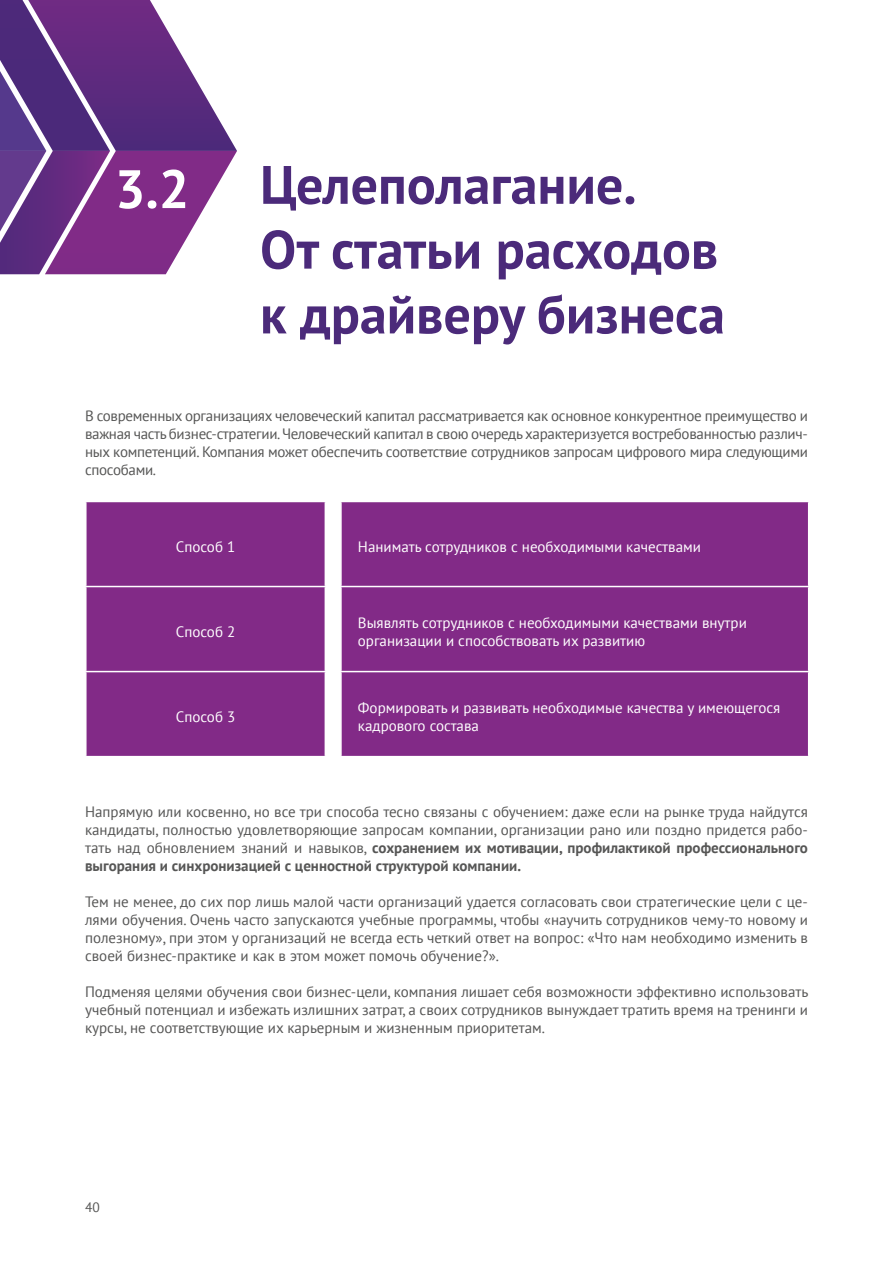
<style>
.page{position:relative;width:893px;height:1263px;background:#fff}
.page>*{position:absolute;margin:0;border:0;box-sizing:border-box;transform-origin:0 0}
.t1{font:700 54px/64.8px "PT Sans";color:#4b2a7a}
.t2{font:700 54px "PT Sans";color:#fff}
.t3{font:15px/18px "PT Sans";color:#565655;text-align:justify}
.t4{font:15px/18px "PT Sans";color:#fff}
.t5{font:13.5px "PT Sans";color:#565655}
.s1{font-weight:700}
</style>
<div class="page">
<svg style="left:0;top:0;width:237px;height:274px"></svg>
<div style="left:87px;top:502px;width:238px;height:254px;background:#822a87"></div>
<hr style="left:85px;top:586px;width:241px;height:1px;background:#fff">
<hr style="left:85px;top:671px;width:241px;height:1px;background:#fff">
<div style="left:342px;top:502px;width:466px;height:254px;background:#822a87"></div>
<hr style="left:340px;top:586px;width:469px;height:1px;background:#fff">
<hr style="left:340px;top:671px;width:469px;height:1px;background:#fff">
<h1 class="t2" style="left:115px;top:154px;width:76px">3.2</h1>
<h1 class="t1" style="left:260px;top:151px;width:466px">Целеполагание.<br>От статьи расходов к драйверу бизнеса</h1>
<p class="t3" style="left:85px;top:407px;width:724px">В современных организациях человеческий капитал рассматривается как основное конкурентное преимущество и важная часть бизнес-стратегии. Человеческий капитал в свою очередь характеризуется востребованностью различ&shy;ных компетенций. Компания может обеспечить соответствие сотрудников запросам цифрового мира следующими способами.</p>
<p class="t4" style="left:176px;top:537px;width:61px">Способ 1</p>
<p class="t4" style="left:176px;top:622px;width:61px">Способ 2</p>
<p class="t4" style="left:176px;top:707px;width:61px">Способ 3</p>
<p class="t4" style="left:358px;top:537px;width:345px">Нанимать сотрудников с необходимыми качествами</p>
<p class="t4" style="left:358px;top:613px;width:390px">Выявлять сотрудников с необходимыми качествами внутри организации и способствовать их развитию</p>
<p class="t4" style="left:358px;top:698px;width:424px">Формировать и развивать необходимые качества у имеющегося кадрового состава</p>
<p class="t3" style="left:85px;top:802px;width:724px">Напрямую или косвенно, но все три способа тесно связаны с обучением: даже если на рынке труда найдутся кандидаты, полностью удовлетворяющие запросам компании, организации рано или поздно придется рабо&shy;тать над обновлением знаний и навыков, <span class="s1">сохранением их мотивации, профилактикой профессионального выгорания и синхронизацией с ценностной структурой компании.</span></p>
<p class="t3" style="left:85px;top:892px;width:724px">Тем не менее, до сих пор лишь малой части организаций удается согласовать свои стратегические цели с це&shy;лями обучения. Очень часто запускаются учебные программы, чтобы «научить сотрудников чему-то новому и полезному», при этом у организаций не всегда есть четкий ответ на вопрос: «Что нам необходимо изменить в своей бизнес-практике и как в этом может помочь обучение?».</p>
<p class="t3" style="left:85px;top:982px;width:725px">Подменяя целями обучения свои бизнес-цели, компания лишает себя возможности эффективно использовать учебный потенциал и избежать излишних затрат, а своих сотрудников вынуждает тратить время на тренинги и курсы, не соответствующие их карьерным и жизненным приоритетам.</p>
<p class="t5" style="left:85px;top:1198px;width:16px">40</p>
</div>
